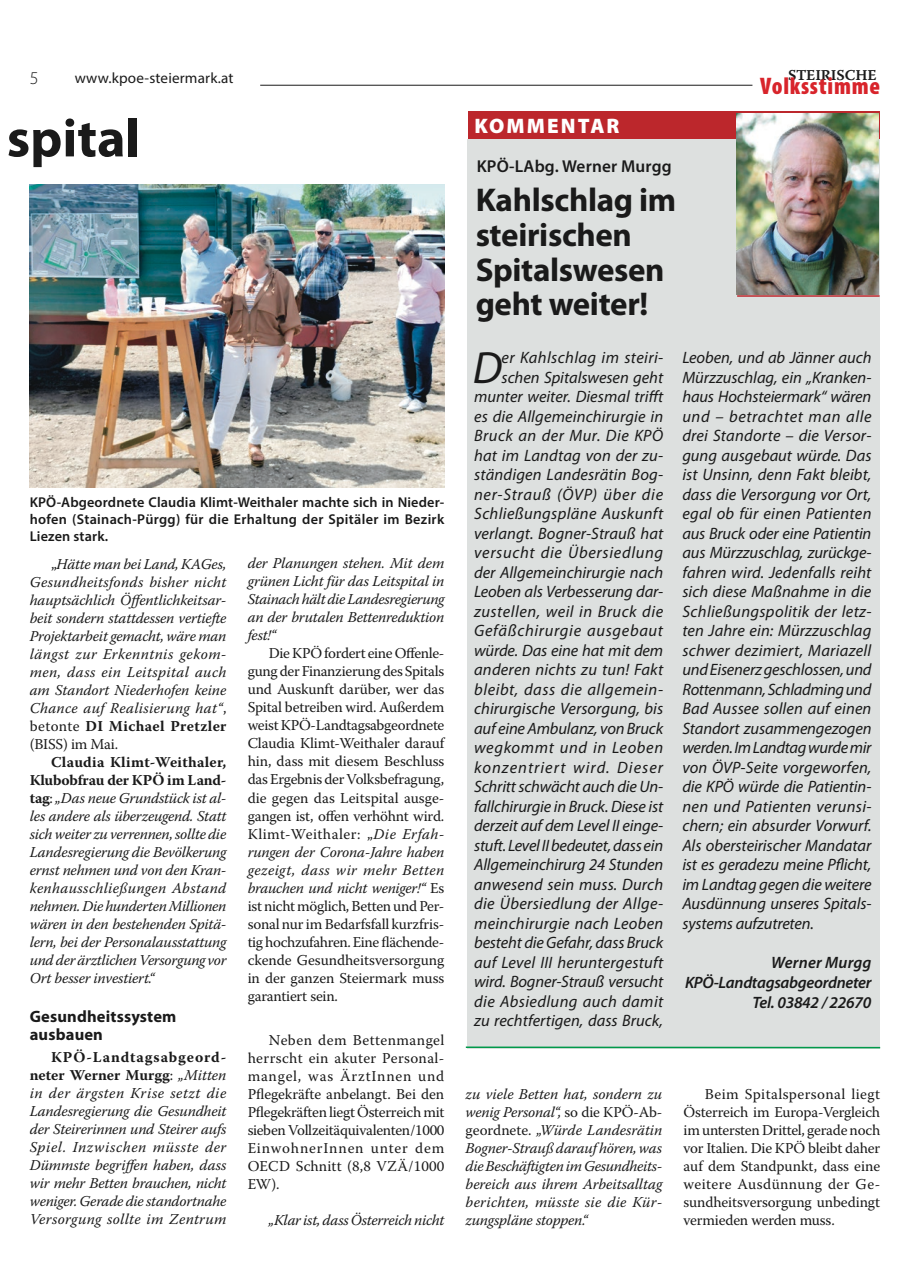
<style>
.page{position:relative;width:910px;height:1276px;background:#fff}
.page>*{position:absolute;margin:0;border:0;box-sizing:border-box;transform-origin:0 0}
.t1{font:700 54px "Myriad Pro";color:#1a1a1a}
.Fließtext_Kommentar{font:italic 45.45px "Myriad Pro";color:#1a1a1a}
.Fließtext_Kommentar-2{font:700 33px/34.5px "Myriad Pro";letter-spacing:-.01em;color:#1a1a1a}
.t2{font:900 condensed 24px "Myriad Pro";letter-spacing:.03em;color:#d8242b}
.Kastentitel{font:900 21px "Myriad Pro";letter-spacing:.1em;color:#fff}
.t3{font:300 18px "Myriad Pro";color:#1a1a1a}
.Bildtext{font:600 17.25px "Myriad Pro";letter-spacing:.01em;color:#1a1a1a}
.Fließtext_Kommentar-3{font:italic 16.5px/19.5px "Myriad Pro";letter-spacing:.005em;color:#1a1a1a;text-align:right}
.Fließtext_Kommentar-4{font:italic 600 16.5px/19.8px "Myriad Pro";letter-spacing:-.02em;color:#1a1a1a;text-align:right}
.Zwischentitel{font:700 16.5px/18px "Myriad Pro";letter-spacing:.01em;color:#1a1a1a}
.Fließtext_Kommentar-5{font:italic 600 16.5px "Myriad Pro";letter-spacing:.01em;color:#1a1a1a}
.Fließtext{font:italic 15px/18px "Warnock Pro";letter-spacing:-.01em;color:#1a1a1a;text-align:justify}
.Fließtext-2{font:15px/18px "Warnock Pro";letter-spacing:-.005em;color:#1a1a1a;text-align:justify}
.t4{font:15px "Myriad Pro";letter-spacing:.01em;color:#1a1a1a}
.t5{font:15px "Warnock Pro Semibold Capt";letter-spacing:-.01em;color:#1a1a1a}
.Bildtext-2{font:600 14.25px/17.1px "Myriad Pro";letter-spacing:.02em;color:#1a1a1a;text-align:justify}
.s1{font-style:normal}
.s2{font-weight:700;font-style:normal}
.s3{font-style:italic}
</style>
<div class="page">
<hr style="left:260px;top:85px;width:492px;height:1px;background:#1a1a1a">
<img style="left:30px;top:184px;width:414px;height:303px">
<div style="left:467px;top:139px;width:412px;height:909px;background:#dde0df"></div>
<div style="left:468px;top:112px;width:412px;height:27px;background:#bc272c"></div>
<hr style="left:466px;top:1046px;width:414px;height:2px;background:#00994a">
<img style="left:737px;top:114px;width:142px;height:181px">
<hr style="left:737px;top:295px;width:143px;height:2px;background:#bc272c">
<p class="t3" style="left:30px;top:67px;width:10px">5</p>
<p class="t5" style="left:788px;top:66px;width:90px">STEIRISCHE</p>
<p class="t4" style="left:75px;top:69px;width:160px">www.kpoe-steiermark.at</p>
<h1 class="t1" style="left:7px;top:103px;width:135px">spital</h1>
<h3 class="t2" style="left:760px;top:70px;width:121px">Volksstimme</h3>
<p class="Kastentitel" style="left:474px;top:112px;width:147px">KOMMENTAR</p>
<p class="Bildtext" style="left:477px;top:155px;width:196px">KPÖ-LAbg. Werner Murgg</p>
<p class="Fließtext_Kommentar-2" style="left:476px;top:182px;width:202px">Kahlschlag im steirischen<br>Spitalswesen geht weiter!</p>
<p class="Bildtext-2" style="left:30px;top:493px;width:416px">KPÖ-Abgeordnete Claudia Klimt-Weithaler machte sich in Nieder&shy;hofen (Stainach-Pürgg) für die Erhaltung der Spitäler im Bezirk Liezen stark.</p>
<p class="Fließtext" style="left:30px;top:554px;width:198px;text-indent:21px"><span class="s1">„</span>Hätte man bei Land, KAGes, Gesundheitsfonds bisher nicht hauptsächlich Öffentlichkeitsar&shy;beit sondern stattdessen vertiefte Projektarbeit gemacht, wäre man längst zur Erkenntnis gekom&shy;men, dass ein Leitspital auch am Standort Niederhofen keine Chance auf Realisierung hat“<span class="s1">, betonte</span> <span class="s2">DI Michael Pretzler </span><span class="s1">(BISS) im Mai.</span></p>
<p class="Fließtext" style="left:30px;top:752px;width:198px;text-indent:21px"><span class="s2">Claudia Klimt-Weithaler, Klubobfrau der KPÖ im Land&shy;tag</span><span class="s1">:</span> „Das neue Grundstück ist al&shy;les andere als überzeugend. Statt sich weiter zu verrennen, sollte die Landesregierung die Bevölkerung ernst nehmen und von den Kran&shy;kenhausschließungen Abstand nehmen. Die hunderten Millionen wären in den bestehenden Spitä&shy;lern, bei der Personalausstattung und der ärztlichen Versorgung vor Ort besser investiert.“</p>
<p class="Zwischentitel" style="left:30px;top:1007px;width:148px">Gesundheitssystem ausbauen</p>
<p class="Fließtext" style="left:30px;top:1048px;width:198px;text-indent:21px"><span class="s2">KPÖ-Landtagsabgeord&shy;neter Werner Murgg</span><span class="s1">:</span> „Mitten in der ärgsten Krise setzt die Landesregierung die Gesundheit der Steirerinnen und Steirer aufs Spiel. Inzwischen müsste der Dümmste begriffen haben, dass wir mehr Betten brauchen, nicht weniger. Gerade die standortnahe Versorgung sollte im Zentrum</p>
<p class="Fließtext" style="left:248px;top:554px;width:198px">der Planungen stehen. Mit dem grünen Licht für das Leitspital in Stainach hält die Landesregierung an der brutalen Bettenreduktion fest!“</p>
<p class="Fließtext-2" style="left:248px;top:644px;width:198px;text-indent:21px">Die KPÖ fordert eine Offenle&shy;gung der Finanzierung des Spitals und Auskunft darüber, wer das Spital betreiben wird. Außerdem weist KPÖ-Landtagsabgeordnete Claudia Klimt-Weithaler darauf hin, dass mit diesem Beschluss das Ergebnis der Volksbefragung, die gegen das Leitspital ausge&shy;gangen ist, offen verhöhnt wird.<br>Klimt-Weithaler: „<span class="s3">Die Erfah&shy;rungen der Corona-Jahre haben gezeigt, dass wir mehr Betten brauchen und nicht weniger!“</span> Es ist nicht möglich, Betten und Per&shy;sonal nur im Bedarfsfall kurzfris&shy;tig hochzufahren. Eine flächende&shy;ckende Gesundheitsversorgung in der ganzen Steiermark muss garantiert sein.</p>
<p class="Fließtext-2" style="left:248px;top:1030px;width:198px;text-indent:21px">Neben dem Bettenmangel herrscht ein akuter Personal&shy;mangel, was ÄrztInnen und Pflegekräfte anbelangt. Bei den Pflegekräften liegt Österreich mit sieben Vollzeitäquivalenten/1000<br>EinwohnerInnen unter dem OECD Schnitt (8,8 VZÄ/1000<br>EW).</p>
<p class="Fließtext" style="left:269px;top:1210px;width:177px">„Klar ist, dass Österreich nicht</p>
<p class="Fließtext_Kommentar-3" style="left:474px;top:348px;width:191px">er Kahlschlag im steiri&shy;schen Spitalswesen geht munter weiter. Diesmal trifft es die Allgemeinchirurgie in<br>Bruck an der Mur. Die KPÖ hat im Landtag von der zu&shy;ständigen Landesrätin Bog&shy;ner-Strauß (ÖVP) über die<br>Schließungspläne Auskunft verlangt. Bogner-Strauß hat versucht die Übersiedlung der Allgemeinchirurgie nach<br>Leoben als Verbesserung dar&shy;zustellen, weil in Bruck die<br>Gefäßchirurgie ausgebaut würde. Das eine hat mit dem anderen nichts zu tun! Fakt bleibt, dass die allgemein&shy;chirurgische Versorgung, bis auf eine Ambulanz, von Bruck wegkommt und in Leoben konzentriert wird. Dieser<br>Schritt schwächt auch die Un&shy;fallchirurgie in Bruck. Diese ist derzeit auf dem Level II einge&shy;stuft. Level II bedeutet, dass ein<br>Allgemeinchirurg 24 Stunden anwesend sein muss. Durch die Übersiedlung der Allge&shy;meinchirurgie nach Leoben besteht die Gefahr, dass Bruck auf Level III heruntergestuft wird. Bogner-Strauß versucht die Absiedlung auch damit zu rechtfertigen, dass Bruck,</p>
<p class="Fließtext_Kommentar-3" style="left:682px;top:348px;width:191px;text-align:justify">Leoben, und ab Jänner auch Mürzzuschlag, ein „Kranken&shy;haus Hochsteiermark“ wären und – betrachtet man alle drei Standorte – die Versor&shy;gung ausgebaut würde. Das ist Unsinn, denn Fakt bleibt, dass die Versorgung vor Ort, egal ob für einen Patienten aus Bruck oder eine Patientin aus Mürzzuschlag, zurückge&shy;fahren wird. Jedenfalls reiht sich diese Maßnahme in die Schließungspolitik der letz&shy;ten Jahre ein: Mürzzuschlag schwer dezimiert, Mariazell und Eisenerz geschlossen, und Rottenmann, Schladming und Bad Aussee sollen auf einen Standort zusammengezogen werden. Im Landtag wurde mir von ÖVP-Seite vorgeworfen, die KPÖ würde die Patientin&shy;nen und Patienten verunsi&shy;chern; ein absurder Vorwurf.<br>Als obersteirischer Mandatar ist es geradezu meine Pflicht, im Landtag gegen die weitere Ausdünnung unseres Spitals&shy;systems aufzutreten.</p>
<p class="Fließtext_Kommentar" style="left:473px;top:339px;width:31px">D</p>
<p class="Fließtext_Kommentar-5" style="left:771px;top:952px;width:102px">Werner Murgg</p>
<p class="Fließtext_Kommentar-4" style="left:685px;top:972px;width:188px">KPÖ-Landtagsabgeordneter<br>Tel. 03842 / 22670</p>
<p class="Fließtext" style="left:466px;top:1084px;width:198px">zu viele Betten hat, sondern zu wenig Personal“, <span class="s1">so die KPÖ-Ab&shy;geordnete.</span> „Würde Landesrätin Bogner-Strauß darauf hören, was die Beschäftigten im Gesundheits&shy;bereich aus ihrem Arbeitsalltag berichten, müsste sie die Kür&shy;zungspläne stoppen.“</p>
<p class="Fließtext-2" style="left:684px;top:1084px;width:198px;text-indent:21px">Beim Spitalspersonal liegt Österreich im Europa-Vergleich im untersten Drittel, gerade noch vor Italien. Die KPÖ bleibt daher auf dem Standpunkt, dass eine weitere Ausdünnung der Ge&shy;sundheitsversorgung unbedingt vermieden werden muss.</p>
</div>
